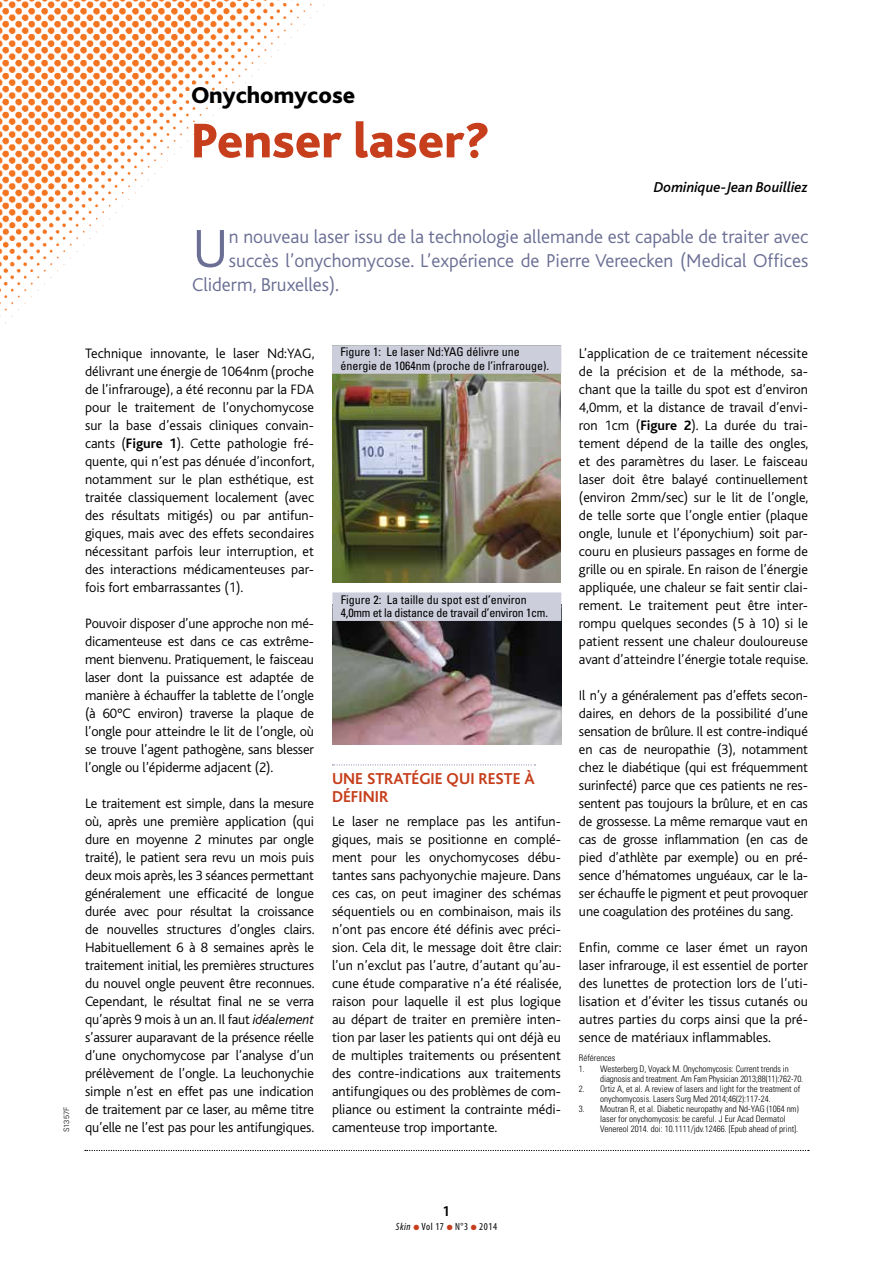
<style>
.page{position:relative;width:893px;height:1263px;background:#fff}
.page>*{position:absolute;margin:0;border:0;box-sizing:border-box;transform-origin:0 0}
.t1{font:300 55.95px "Bliss";color:#6b6f94}
.t2{font:800 51px "Bliss";color:#c63e1b}
.t3{font:800 24px "Bliss";color:#000}
.t4{font:300 19.5px "Bliss";color:#6b6f94}
.t5{font:700 16.5px/18px "Bliss";color:#c63e1b}
.t6{font:italic 500 15px "Bliss";color:#000}
.t7{font:600 15px "Myriad Pro";color:#000}
.t8{font:300 14.25px/18px "Bliss";color:#000;text-align:justify}
.t9{font:condensed 12px/13.5px "Univers LT Std";letter-spacing:-.02em;color:#000}
.t10{font:condensed 12px/13.5px "Univers LT Std";color:#000}
.t11{font:condensed 10.5px "Myriad Pro";letter-spacing:.05em;color:#000}
.t12{font:300 condensed 9px/10.1px "Univers LT Std";color:#000}
.t13{font:300 7.5px "Univers LT Std";letter-spacing:.025em;color:#000}
.s1{font-weight:700}
.s2{font-style:italic}
.s3{color:#c63e1b}
</style>
<div class="page">
<svg style="left:85px;top:1150px;width:724px;height:1px"></svg>
<img style="left:0;top:0;width:324px;height:324px">
<svg style="left:332px;top:764px;width:203px;height:1px"></svg>
<img style="left:332px;top:374px;width:229px;height:209px">
<img style="left:332px;top:621px;width:229px;height:124px">
<div style="left:332px;top:345px;width:229px;height:15px;background:#cdcedc"></div>
<div style="left:332px;top:359px;width:229px;height:15px;background:#cdcedc"></div>
<div style="left:332px;top:592px;width:229px;height:15px;background:#cdcedc"></div>
<div style="left:332px;top:606px;width:229px;height:15px;background:#cdcedc"></div>
<h3 class="t3" style="left:191px;top:83px;width:165px">Onychomycose</h3>
<h2 class="t2" style="left:191px;top:114px;width:299px">Penser laser?</h2>
<p class="t6" style="left:654px;top:180px;width:156px">Dominique-Jean Bouilliez</p>
<h1 class="t1" style="left:192px;top:219px;width:38px">U</h1>
<h3 class="t4" style="left:229px;top:226px;width:581px">n nouveau laser issu de la technologie allemande est capable de traiter avec</h3>
<h3 class="t4" style="left:229px;top:250px;width:581px">succès l’onychomycose. L’expérience de Pierre Vereecken (Medical Offices</h3>
<h3 class="t4" style="left:192px;top:274px;width:149px">Cliderm, Bruxelles).</h3>
<p class="t13" style="left:62px;top:1132px;width:27px;rotate:-90deg">S1357F</p>
<p class="t8" style="left:85px;top:345px;width:231px">Technique innovante, le laser Nd:YAG, délivrant une énergie de 1064nm (proche de l’infrarouge), a été reconnu par la FDA pour le traitement de l’onychomycose sur la base d’essais cliniques convain&shy;cants (<span class="s1">Figure 1</span>). Cette pathologie fré&shy;quente, qui n’est pas dénuée d’inconfort, notamment sur le plan esthétique, est traitée classiquement localement (avec des résultats mitigés) ou par antifun&shy;giques, mais avec des effets secondaires nécessitant parfois leur interruption, et des interactions médicamenteuses par&shy;fois fort embarrassantes (1).</p>
<p class="t8" style="left:85px;top:615px;width:230px">Pouvoir disposer d’une approche non mé&shy;dicamenteuse est dans ce cas extrême&shy;ment bienvenu. Pratiquement, le faisceau laser dont la puissance est adaptée de manière à échauffer la tablette de l’ongle (à 60°C environ) traverse la plaque de l’ongle pour atteindre le lit de l’ongle, où se trouve l’agent pathogène, sans blesser l’ongle ou l’épiderme adjacent (2).</p>
<p class="t8" style="left:85px;top:795px;width:231px">Le traitement est simple, dans la mesure où, après une première application (qui dure en moyenne 2 minutes par ongle traité), le patient sera revu un mois puis deux mois après, les 3 séances permettant généralement une efficacité de longue durée avec pour résultat la croissance de nouvelles structures d’ongles clairs.<br>Habituellement 6 à 8 semaines après le traitement initial, les premières structures du nouvel ongle peuvent être reconnues.<br>Cependant, le résultat final ne se verra qu’après 9 mois à un an. Il faut <span class="s2">idéalement </span>s’assurer auparavant de la présence réelle d’une onychomycose par l’analyse d’un prélèvement de l’ongle. La leuchonychie simple n’est en effet pas une indication de traitement par ce laser, au même titre qu’elle ne l’est pas pour les antifungiques.</p>
<p class="t10" style="left:340px;top:345px;width:210px">Figure 1: Le laser Nd:YAG délivre une énergie de 1064nm (proche de l’infrarouge).</p>
<p class="t9" style="left:341px;top:592px;width:209px">Figure 2: La taille du spot est d’environ<br>4,0mm et la distance de travail d’environ 1cm.</p>
<p class="t5" style="left:332px;top:770px;width:204px">UNE STRATÉGIE QUI RESTE À<br>DÉFINIR</p>
<p class="t8" style="left:332px;top:813px;width:231px">Le laser ne remplace pas les antifun&shy;giques, mais se positionne en complé&shy;ment pour les onychomycoses débu&shy;tantes sans pachyonychie majeure. Dans ces cas, on peut imaginer des schémas séquentiels ou en combinaison, mais ils n’ont pas encore été définis avec préci&shy;sion. Cela dit, le message doit être clair: l’un n’exclut pas l’autre, d’autant qu’au&shy;cune étude comparative n’a été réalisée, raison pour laquelle il est plus logique au départ de traiter en première inten&shy;tion par laser les patients qui ont déjà eu de multiples traitements ou présentent des contre-indications aux traitements antifungiques ou des problèmes de com&shy;pliance ou estiment la contrainte médi&shy;camenteuse trop importante.</p>
<p class="t8" style="left:579px;top:345px;width:231px">L’application de ce traitement nécessite de la précision et de la méthode, sa&shy;chant que la taille du spot est d’environ 4,0mm, et la distance de travail d’envi&shy;ron 1cm (<span class="s1">Figure 2</span>). La durée du trai&shy;tement dépend de la taille des ongles, et des paramètres du laser. Le faisceau laser doit être balayé continuellement (environ 2mm/sec) sur le lit de l’ongle, de telle sorte que l’ongle entier (plaque ongle, lunule et l’éponychium) soit par&shy;couru en plusieurs passages en forme de grille ou en spirale. En raison de l’énergie appliquée, une chaleur se fait sentir clai&shy;rement. Le traitement peut être inter&shy;rompu quelques secondes (5 à 10) si le patient ressent une chaleur douloureuse avant d’atteindre l’énergie totale requise.</p>
<p class="t8" style="left:579px;top:687px;width:230px">Il n’y a généralement pas d’effets secon&shy;daires, en dehors de la possibilité d’une sensation de brûlure. Il est contre-indiqué en cas de neuropathie (3), notamment chez le diabétique (qui est fréquemment surinfecté) parce que ces patients ne res&shy;sentent pas toujours la brûlure, et en cas de grossesse. La même remarque vaut en cas de grosse inflammation (en cas de pied d’athlète par exemple) ou en pré&shy;sence d’hématomes unguéaux, car le la&shy;ser échauffe le pigment et peut provoquer une coagulation des protéines du sang.</p>
<p class="t8" style="left:579px;top:939px;width:230px">Enfin, comme ce laser émet un rayon laser infrarouge, il est essentiel de porter des lunettes de protection lors de l’uti&shy;lisation et d’éviter les tissus cutanés ou autres parties du corps ainsi que la pré&shy;sence de matériaux inflammables.</p>
<p class="t12" style="left:579px;top:1053px;width:38px">Références</p>
<p class="t12" style="left:600px;top:1063px;width:204px;text-indent:-21px">1. Westerberg D, Voyack M. Onychomycosis: Current trends in diagnosis and treatment. Am Fam Physician 2013;88(11):762-70.</p>
<p class="t12" style="left:600px;top:1083px;width:201px;text-indent:-21px">2. Ortiz A, et al. A review of lasers and light for the treatment of onychomycosis. Lasers Surg Med 2014;46(2):117-24.</p>
<p class="t12" style="left:600px;top:1103px;width:200px;text-indent:-21px">3. Moutran R, et al. Diabetic neuropathy and Nd-YAG (1064 nm) laser for onychomycosis: be careful. J Eur Acad Dermatol<br>Venereol 2014. doi: 10.1111/jdv.12466. [Epub ahead of print].</p>
<p class="t7" style="left:442px;top:1201px;width:10px">1</p>
<p class="t11" style="left:396px;top:1220px;width:103px"><span class="s2">Skin</span> <span class="s3">●</span> Vol 17 <span class="s3">●</span> N°3 <span class="s3">●</span> 2014</p>
</div>
